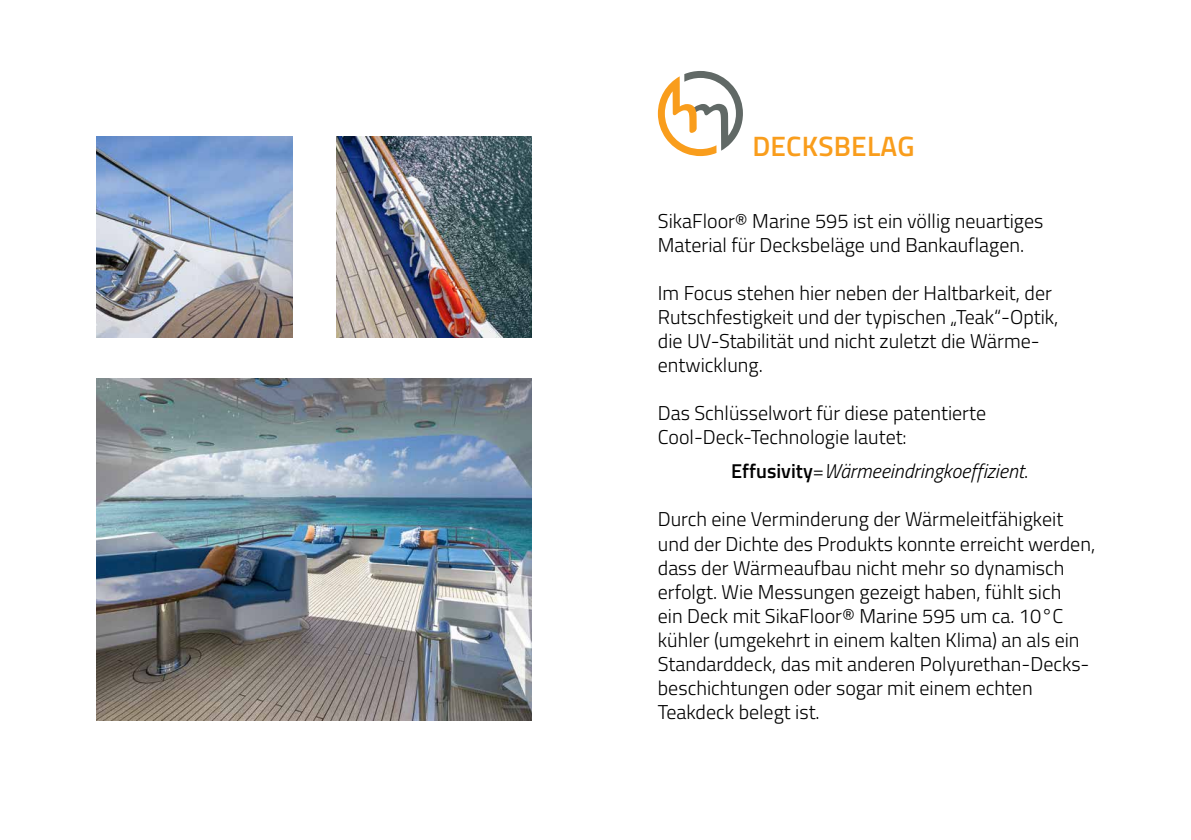
<style>
.page{position:relative;width:1191px;height:840px;background:#fff}
.page>*{position:absolute;margin:0;border:0;box-sizing:border-box;transform-origin:0 0}
.t1{font:600 28px "Titillium";letter-spacing:.01em;color:#f99d1c}
.t2{font:300 20px/24px "Titillium";color:#000}
.t3{font:italic 300 20px "Titillium";color:#000}
.s1{font-weight:600;font-style:normal}
.s2{font-style:normal}
</style>
<div class="page">
<img style="left:96px;top:378px;width:435px;height:342px">
<svg style="left:658px;top:71px;width:85px;height:85px"></svg>
<img style="left:96px;top:137px;width:196px;height:200px">
<img style="left:336px;top:137px;width:195px;height:200px">
<h1 class="t1" style="left:752px;top:125px;width:164px">DECKSBELAG</h1>
<p class="t2" style="left:658px;top:208px;width:387px">SikaFloor® Marine 595 ist ein völlig neuartiges<br>Material für Decksbeläge und Bankauflagen.</p>
<p class="t2" style="left:658px;top:280px;width:402px">Im Focus stehen hier neben der Haltbarkeit, der Rutschfestigkeit und der typischen „Teak“-Optik, die UV-Stabilität und nicht zuletzt die Wärme&shy;entwicklung.</p>
<p class="t2" style="left:658px;top:400px;width:330px">Das Schlüsselwort für diese patentierte<br>Cool-Deck-Technologie lautet:</p>
<p class="t3" style="left:731px;top:456px;width:298px"><span class="s1">EFFUSIVITY</span><span class="s2">=</span>Wärmeeindringkoeffizient<span class="s2">.</span></p>
<p class="t2" style="left:658px;top:506px;width:439px">Durch eine Verminderung der Wärmeleitfähigkeit und der Dichte des Produkts konnte erreicht werden, dass der Wärmeaufbau nicht mehr so dynamisch erfolgt. Wie Messungen gezeigt haben, fühlt sich<br>ein Deck mit SikaFloor® Marine 595 um ca. 10°C kühler (umgekehrt in einem kalten Klima) an als ein -Standarddeck, das mit anderen Polyurethan-Decks&shy;beschichtungen oder sogar mit einem echten Teakdeck belegt ist.</p>
</div>
